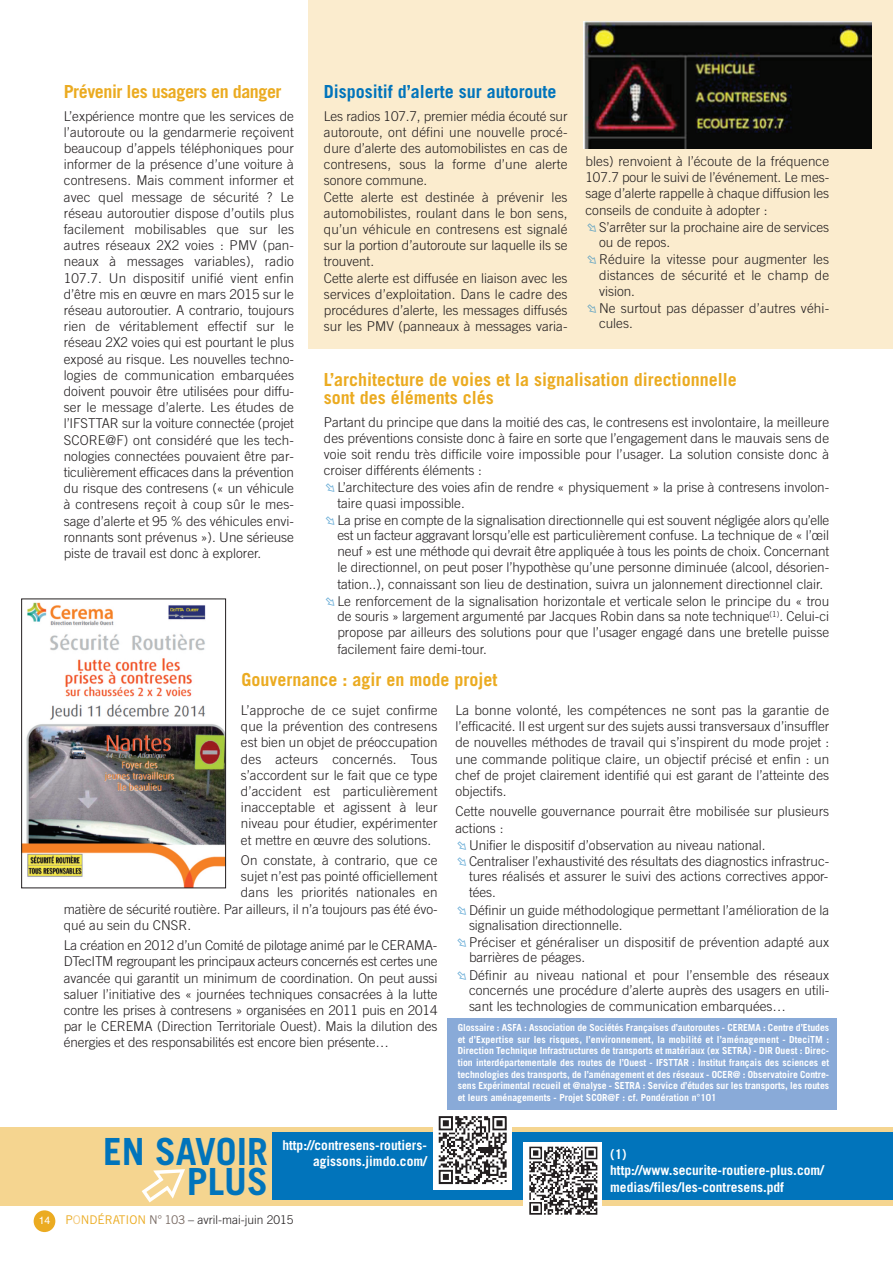
<style>
.page{position:relative;width:893px;height:1263px;background:#fff}
.page>*{position:absolute;margin:0;border:0;box-sizing:border-box;transform-origin:0 0}
.t1{font:700 37.5px/30px "Trade Gothic";color:#0174bb;text-align:right}
.t2{font:700 18px/18px "Trade Gothic";color:#ebab21}
.t3{font:700 18px "Trade Gothic";color:#0174bb}
.t4{font:700 18px "Trade Gothic";letter-spacing:-.025em;color:#ebab21}
.t5{font:300 13.5px/16.2px "Trade Gothic";color:#231f20}
.t6{font:700 13.5px/16.2px "Trade Gothic";color:#fff;text-align:right}
.t7{font:300 12px "Trade Gothic";color:#231f20}
.t8{font:10.5px "Helvetica";color:#fff}
.t9{font:700 9.75px/11.7px "Trade Gothic";color:#fff;text-align:justify}
.s1{font-family:"Zeal";font-weight:400;color:rgb(1 116 187/.6)}
.s2{font-weight:400;color:#ebab21}
.s3{font-weight:400;color:#f3c97b}
.s4{font-weight:400;color:#786a63}
</style>
<div class="page">
<div style="left:0;top:1127px;width:893px;height:78px;background:#f5d590"></div>
<div style="left:34px;top:1210px;width:21px;height:22px;background:#ebab21;border-radius:50%"></div>
<div style="left:308px;top:0;width:585px;height:349px;background:#fbecce"></div>
<img style="left:584px;top:21px;width:288px;height:128px">
<div style="left:272px;top:1132px;width:621px;height:67px;background:#0174bb"></div>
<div style="left:434px;top:1111px;width:78px;height:78px;background:#fff"></div>
<svg style="left:439px;top:1116px;width:68px;height:68px"></svg>
<div style="left:523px;top:1142px;width:79px;height:78px;background:#fff"></div>
<svg style="left:529px;top:1147px;width:68px;height:68px"></svg>
<svg style="left:142px;top:1169px;width:43px;height:33px"></svg>
<img style="left:23px;top:602px;width:201px;height:284px">
<div style="left:21px;top:598px;width:205px;height:290px;border:1px solid #231f20"></div>
<div style="left:447px;top:1018px;width:390px;height:92px;background:#89aad8"></div>
<h2 class="t4" style="left:64px;top:85px;width:219px">Prévenir les usagers en danger</h2>
<p class="t5" style="left:64px;top:109px;width:232px;text-align:justify">L’expérience montre que les services de l’autoroute ou la gendarmerie reçoivent beaucoup d’appels téléphoniques pour informer de la présence d’une voiture à contresens. Mais comment informer et avec quel message de sécurité ? Le réseau autoroutier dispose d’outils plus facilement mobilisables que sur les autres réseaux 2X2 voies : PMV (pan&shy;neaux à messages variables), radio 107.7. Un dispositif unifié vient enfin d’être mis en œuvre en mars 2015 sur le réseau autoroutier. A contrario, toujours rien de véritablement effectif sur le réseau 2X2 voies qui est pourtant le plus exposé au risque. Les nouvelles techno&shy;logies de communication embarquées doivent pouvoir être utilisées pour diffu&shy;ser le message d’alerte. Les études de l’IFSTTAR sur la voiture connectée (projet SCORE@F) ont considéré que les tech&shy;nologies connectées pouvaient être par&shy;ticulièrement efficaces dans la prévention du risque des contresens (« un véhicule à contresens reçoit à coup sûr le mes&shy;sage d’alerte et 95 % des véhicules envi&shy;ronnants sont prévenus »). Une sérieuse piste de travail est donc à explorer.</p>
<h2 class="t3" style="left:324px;top:85px;width:234px">Dispositif d’alerte sur autoroute</h2>
<p class="t5" style="left:324px;top:109px;width:245px">Les radios 107.7, premier média écouté sur autoroute, ont défini une nouvelle procé&shy;dure d’alerte des automobilistes en cas de contresens, sous la forme d’une alerte sonore commune.<br>Cette alerte est destinée à prévenir les automobilistes, roulant dans le bon sens, qu’un véhicule en contresens est signalé sur la portion d’autoroute sur laquelle ils se trouvent.<br>Cette alerte est diffusée en liaison avec les services d’exploitation. Dans le cadre des procédures d’alerte, les messages diffusés sur les PMV (panneaux à messages varia-</p>
<p class="t5" style="left:585px;top:154px;width:245px">bles) renvoient à l’écoute de la fréquence 107.7 pour le suivi de l’événement. Le mes&shy;sage d’alerte rappelle à chaque diffusion les conseils de conduite à adopter : <span class="s1">d</span>S’arrêter sur la prochaine aire de services</p>
<p class="t5" style="left:585px;top:235px;width:245px;line-height:17.2px;text-indent:13px">ou de repos.<br><span class="s1">d</span>Réduire la vitesse pour augmenter les</p>
<p class="t5" style="left:599px;top:268px;width:232px">distances de sécurité et le champ de</p>
<p class="t5" style="left:599px;top:284px;width:37px">vision.</p>
<p class="t5" style="left:585px;top:301px;width:245px"><span class="s1">d</span>Ne surtout pas dépasser d’autres véhi-</p>
<p class="t5" style="left:599px;top:316px;width:35px">cules.</p>
<h2 class="t2" style="left:324px;top:372px;width:414px">L’architecture de voies et la signalisation directionnelle sont des éléments clés</h2>
<p class="t5" style="left:324px;top:415px;width:507px">Partant du principe que dans la moitié des cas, le contresens est involontaire, la meilleure des préventions consiste donc à faire en sorte que l’engagement dans le mauvais sens de voie soit rendu très difficile voire impossible pour l’usager. La solution consiste donc à croiser différents éléments :<br><span class="s1">d</span>L’architecture des voies afin de rendre « physiquement » la prise à contresens involon-</p>
<p class="t5" style="left:324px;top:495px;width:507px;line-height:17.2px;text-indent:14px">taire quasi impossible.<br><span class="s1">d</span>La prise en compte de la signalisation directionnelle qui est souvent négligée alors qu’elle</p>
<p class="t5" style="left:337px;top:528px;width:493px">est un facteur aggravant lorsqu’elle est particulièrement confuse. La technique de « l’œil</p>
<p class="t5" style="left:337px;top:544px;width:493px">neuf » est une méthode qui devrait être appliquée à tous les points de choix. Concernant</p>
<p class="t5" style="left:337px;top:561px;width:493px">le directionnel, on peut poser l’hypothèse qu’une personne diminuée (alcool, désorien-</p>
<p class="t5" style="left:337px;top:577px;width:487px">tation..), connaissant son lieu de destination, suivra un jalonnement directionnel clair.</p>
<p class="t5" style="left:324px;top:594px;width:507px"><span class="s1">d</span>Le renforcement de la signalisation horizontale et verticale selon le principe du « trou</p>
<p class="t5" style="left:337px;top:609px;width:493px;text-align:justify">de souris » largement argumenté par Jacques Robin dans sa note technique<sup>(1)</sup>. Celui-ci propose par ailleurs des solutions pour que l’usager engagé dans une bretelle puisse facilement faire demi-tour.</p>
<h2 class="t2" style="left:242px;top:672px;width:257px">Gouvernance : agir en mode projet</h2>
<p class="t5" style="left:241px;top:703px;width:198px;text-align:justify">L’approche de ce sujet confirme que la prévention des contresens est bien un objet de préoccupation des acteurs concernés. Tous s’accordent sur le fait que ce type d’accident est particulièrement inacceptable et agissent à leur niveau pour étudier, expérimenter et mettre en œuvre des solutions.</p>
<p class="t5" style="left:241px;top:853px;width:198px">On constate, à contrario, que ce</p>
<p class="t5" style="left:241px;top:869px;width:198px">sujet n’est pas pointé officiellement</p>
<p class="t5" style="left:241px;top:886px;width:198px">dans les priorités nationales en</p>
<p class="t5" style="left:64px;top:902px;width:375px">matière de sécurité routière. Par ailleurs, il n’a toujours pas été évo-</p>
<p class="t5" style="left:64px;top:918px;width:129px">qué au sein du CNSR.</p>
<p class="t5" style="left:64px;top:938px;width:375px;text-align:justify">La création en 2012 d’un Comité de pilotage animé par le CERAMA-DTecITM regroupant les principaux acteurs concernés est certes une avancée qui garantit un minimum de coordination. On peut aussi saluer l’initiative des « journées techniques consacrées à la lutte contre les prises à contresens » organisées en 2011 puis en 2014 par le CEREMA (Direction Territoriale Ouest). Mais la dilution des énergies et des responsabilités est encore bien présente…</p>
<p class="t5" style="left:455px;top:703px;width:375px;text-align:justify">La bonne volonté, les compétences ne sont pas la garantie de l’efficacité. Il est urgent sur des sujets aussi transversaux d’insuffler de nouvelles méthodes de travail qui s’inspirent du mode projet : une commande politique claire, un objectif précisé et enfin : un chef de projet clairement identifié qui est garant de l’atteinte des objectifs.</p>
<p class="t5" style="left:455px;top:805px;width:375px">Cette nouvelle gouvernance pourrait être mobilisée sur plusieurs</p>
<p class="t5" style="left:455px;top:821px;width:49px">actions :</p>
<p class="t5" style="left:455px;top:838px;width:312px"><span class="s1">d</span>Unifier le dispositif d’observation au niveau national.</p>
<p class="t5" style="left:455px;top:854px;width:375px"><span class="s1">d</span>Centraliser l’exhaustivité des résultats des diagnostics infrastruc-</p>
<p class="t5" style="left:469px;top:869px;width:361px">tures réalisés et assurer le suivi des actions correctives appor-</p>
<p class="t5" style="left:469px;top:886px;width:28px">tées.</p>
<p class="t5" style="left:455px;top:903px;width:375px"><span class="s1">d</span>Définir un guide méthodologique permettant l’amélioration de la</p>
<p class="t5" style="left:455px;top:918px;width:375px;line-height:17.2px;text-indent:14px">signalisation directionnelle.<br><span class="s1">d</span>Préciser et généraliser un dispositif de prévention adapté aux</p>
<p class="t5" style="left:455px;top:950px;width:375px;line-height:17.2px;text-indent:13px">barrières de péages.<br><span class="s1">d</span>Définir au niveau national et pour l’ensemble des réseaux</p>
<p class="t5" style="left:469px;top:983px;width:362px">concernés une procédure d’alerte auprès des usagers en utili&shy;sant les technologies de communication embarquées…</p>
<p class="t9" style="left:458px;top:1022px;width:373px">Glossaire : ASFA : Association de Sociétés Françaises d’autoroutes - CEREMA : Centre d’Etudes et d’Expertise sur les risques, l’environnement, la mobilité et l’aménagement - DteciTM :<br>Direction Technique Infrastructures de transports et matériaux (ex SETRA) - DIR Ouest : Direc&shy;tion interdépartementale des routes de l’Ouest - IFSTTAR : Institut français des sciences et technologies des transports, de l’aménagement et des réseaux - OCER@ : Observatoire Contre&shy;sens Expérimental recueil et @nalyse - SETRA : Service d’études sur les transports, les routes et leurs aménagements - Projet SCOR@F : cf. Pondération n°101</p>
<h1 class="t1" style="left:103px;top:1140px;width:166px">EN SAVOIR<br>PLUS</h1>
<p class="t6" style="left:282px;top:1138px;width:146px">http://contresens-routiers&shy;agissons.jimdo.com/</p>
<p class="t6" style="left:610px;top:1147px;width:215px;text-align:left">(1) http://www.securite-routiere-plus.com/ medias/files/les-contresens.pdf</p>
<p class="t8" style="left:39px;top:1214px;width:13px">14</p>
<p class="t7" style="left:65px;top:1215px;width:230px"><span class="s2">P</span><span class="s3">O</span><span class="s2">NDÉRATION</span> <span class="s4">N° 103</span> – avril-mai-juin 2015</p>
</div>
